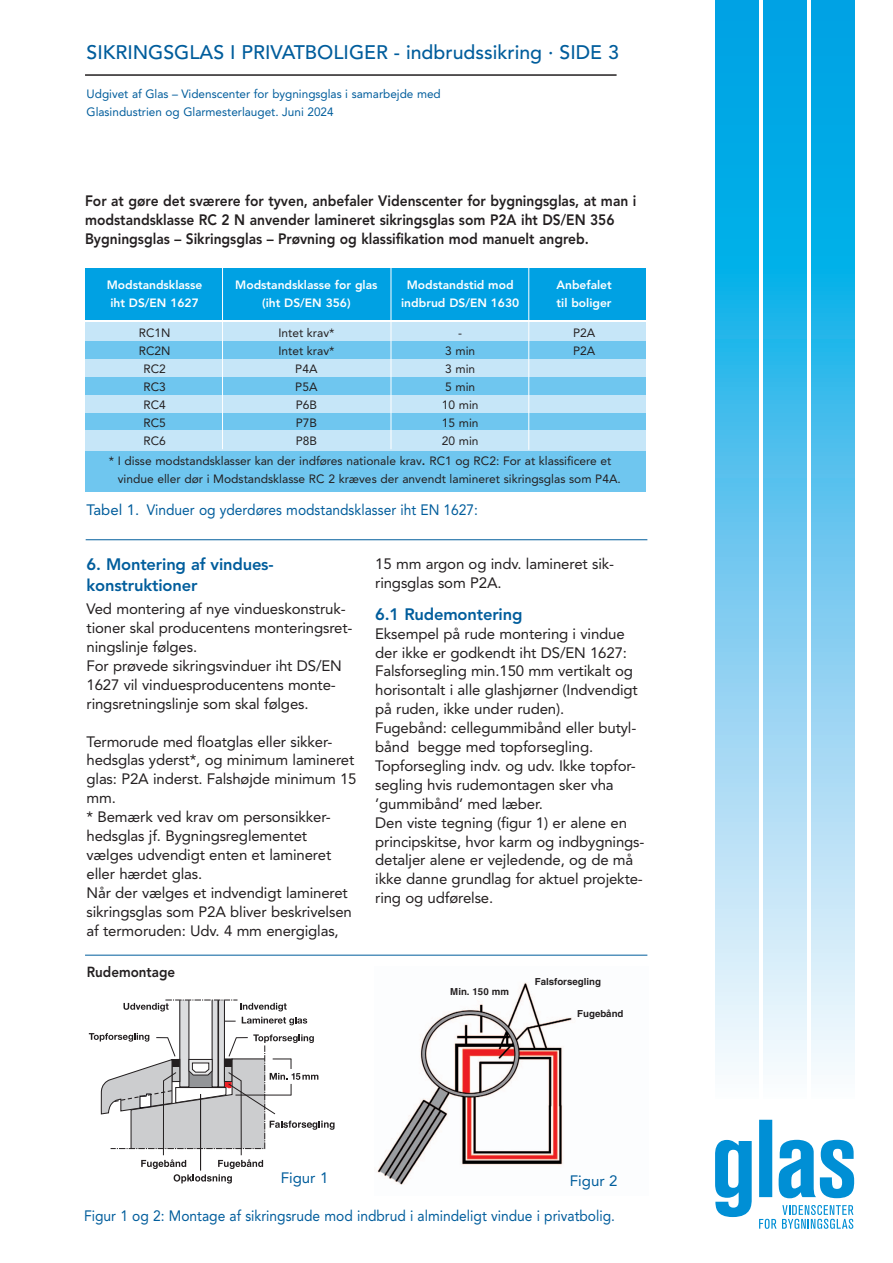
<style>
.page{position:relative;width:893px;height:1263px;background:#fff}
.page>*{position:absolute;margin:0;border:0;box-sizing:border-box;transform-origin:0 0}
.t1{font:500 19.5px "Avenir";color:#005d9c}
.t2{font:800 16.5px/21px "Avenir";letter-spacing:-.01em;color:#005d9c}
.t3{font:800 16.5px "Avenir LT Std";letter-spacing:-.01em;color:#005d9c}
.t4{font:15px/18.9px "Avenir";letter-spacing:-.01em;color:#231f20}
.t5{font:800 15px/18.9px "Avenir";color:#231f20;scale:.92 1}
.t6{font:15px "Avenir";color:#005d9c;scale:.92 1}
.t7{font:15px "Avenir";color:#005d9c}
.t8{font:800 14.55px "Avenir";color:#231f20;scale:.92 1}
.t9{font:12px/20.1px "Avenir";color:#231f20}
.t10{font:800 12px "Avenir";color:#fff}
.t11{font:12px/18px "Avenir";color:#005d9c}
.t12{font:700 9.75px "Helvetica";color:#231f20}
.s1{font-weight:800}
</style>
<div class="page">
<svg style="left:715px;top:1120px;width:139px;height:109px"></svg>
<svg style="left:715px;top:0;width:43px;height:1070px;background:#67c8ef"></svg>
<svg style="left:763px;top:0;width:43px;height:1070px;background:#67c8ef"></svg>
<svg style="left:811px;top:0;width:43px;height:1070px;background:#67c8ef"></svg>
<hr style="left:85px;top:74px;width:532px;height:2px;background:#231f20">
<hr style="left:241px;top:1080px;width:1px;height:75px;background:#231f20">
<hr style="left:163px;top:1080px;width:1px;height:75px;background:#231f20">
<svg style="left:141px;top:1159px;width:122px;height:24px"></svg>
<hr style="left:200px;top:1094px;width:1px;height:76px;background:#231f20">
<svg style="left:89px;top:999px;width:246px;height:150px"></svg>
<img style="left:377px;top:982px;width:198px;height:203px">
<div style="left:85px;top:412px;width:560px;height:18px;background:#6fc6ef"></div>
<div style="left:85px;top:394px;width:560px;height:18px;background:#c6e6f8"></div>
<div style="left:85px;top:450px;width:560px;height:42px;background:#6fc6ef"></div>
<div style="left:85px;top:430px;width:560px;height:20px;background:#c6e6f8"></div>
<div style="left:85px;top:376px;width:560px;height:18px;background:#6fc6ef"></div>
<div style="left:85px;top:358px;width:560px;height:18px;background:#c6e6f8"></div>
<div style="left:85px;top:340px;width:560px;height:18px;background:#6fc6ef"></div>
<div style="left:85px;top:322px;width:560px;height:18px;background:#c6e6f8"></div>
<div style="left:85px;top:268px;width:560px;height:52px;background:#00a1e3"></div>
<hr style="left:222px;top:265px;width:1px;height:184px;background:#fff">
<hr style="left:391px;top:266px;width:1px;height:183px;background:#fff">
<hr style="left:528px;top:266px;width:1px;height:184px;background:#fff">
<hr style="left:86px;top:539px;width:561px;height:1px;background:#005d9c">
<hr style="left:85px;top:955px;width:562px;height:1px;background:#005d9c">
<h1 class="t1" style="left:87px;top:44px;width:534px">SIKRINGSGLAS I PRIVATBOLIGER - indbrudssikring · SIDE 3</h1>
<p class="t11" style="left:87px;top:86px;width:356px">Udgivet af Glas – Videnscenter for bygningsglas i samarbejde med<br>Glasindustrien og Glarmesterlauget. Juni 2024</p>
<p class="t5" style="left:85px;top:193px;width:601px">For at gøre det sværere for tyven, anbefaler Videnscenter for bygningsglas, at man i modstandsklasse RC 2 N anvender lamineret sikringsglas som P2A iht DS/EN 356<br>Bygningsglas – Sikringsglas – Prøvning og klassifikation mod manuelt angreb.</p>
<p class="t10" style="left:107px;top:280px;width:97px">Modstandsklasse</p>
<p class="t10" style="left:235px;top:280px;width:144px">Modstandsklasse for glas</p>
<p class="t10" style="left:407px;top:280px;width:108px">Modstandstid mod</p>
<p class="t10" style="left:556px;top:280px;width:57px">Anbefalet</p>
<p class="t10" style="left:110px;top:298px;width:90px">iht DS/EN 1627</p>
<p class="t10" style="left:262px;top:298px;width:90px">(iht DS/EN 356)</p>
<p class="t10" style="left:401px;top:298px;width:120px">indbrud DS/EN 1630</p>
<p class="t10" style="left:557px;top:298px;width:57px">til boliger</p>
<p class="t9" style="left:139px;top:324px;width:33px">RC1N</p>
<p class="t9" style="left:278px;top:324px;width:58px">Intet krav*</p>
<p class="t9" style="left:458px;top:324px;width:5px">-</p>
<p class="t9" style="left:573px;top:324px;width:24px">P2A</p>
<p class="t9" style="left:139px;top:342px;width:33px">RC2N</p>
<p class="t9" style="left:278px;top:342px;width:58px">Intet krav*</p>
<p class="t9" style="left:445px;top:342px;width:32px">3 min</p>
<p class="t9" style="left:573px;top:342px;width:24px">P2A</p>
<p class="t9" style="left:143px;top:360px;width:24px">RC2</p>
<p class="t9" style="left:295px;top:360px;width:24px">P4A</p>
<p class="t9" style="left:445px;top:360px;width:32px">3 min</p>
<p class="t9" style="left:143px;top:378px;width:24px">RC3</p>
<p class="t9" style="left:295px;top:378px;width:24px">P5A</p>
<p class="t9" style="left:445px;top:378px;width:32px">5 min</p>
<p class="t9" style="left:143px;top:396px;width:24px">RC4</p>
<p class="t9" style="left:296px;top:396px;width:23px">P6B</p>
<p class="t9" style="left:442px;top:396px;width:38px">10 min</p>
<p class="t9" style="left:143px;top:414px;width:24px">RC5</p>
<p class="t9" style="left:296px;top:414px;width:23px">P7B</p>
<p class="t9" style="left:442px;top:414px;width:38px">15 min</p>
<p class="t9" style="left:143px;top:432px;width:24px">RC6</p>
<p class="t9" style="left:296px;top:432px;width:23px">P8B</p>
<p class="t9" style="left:109px;top:432px;width:504px;text-indent:333px">20 min<br>* I disse modstandsklasser kan der indføres nationale krav<span class="s1">.</span> RC1 og RC2: For at klassificere et</p>
<p class="t9" style="left:118px;top:470px;width:505px">vindue eller dør i Modstandsklasse RC 2 kræves der anvendt lamineret sikringsglas som P4A.</p>
<p class="t7" style="left:87px;top:504px;width:393px">Tabel 1. Vinduer og yderdøres modstandsklasser iht EN 1627:</p>
<p class="t2" style="left:87px;top:555px;width:189px">6. Montering af vindues&shy;konstruktioner</p>
<p class="t4" style="left:87px;top:601px;width:267px">Ved montering af nye vindueskonstruk&shy;tioner skal producentens monteringsret&shy;ningslinje følges.<br>For prøvede sikringsvinduer iht DS/EN 1627 vil vinduesproducentens monte&shy;ringsretningslinje som skal følges.</p>
<p class="t4" style="left:87px;top:733px;width:272px">Termorude med floatglas eller sikker&shy;hedsglas yderst*, og minimum lamineret glas: P2A inderst. Falshøjde minimum 15 mm.<br>* Bemærk ved krav om personsikker&shy;hedsglas jf. Bygningsreglementet vælges udvendigt enten et lamineret eller hærdet glas.<br>Når der vælges et indvendigt lamineret sikringsglas som P2A bliver beskrivelsen af termoruden: Udv. 4 mm energiglas,</p>
<p class="t8" style="left:87px;top:966px;width:98px">Rudemontage</p>
<p class="t4" style="left:375px;top:556px;width:240px">15 mm argon og indv. lamineret sik&shy;ringsglas som P2A.</p>
<p class="t3" style="left:375px;top:607px;width:149px">6.1 Rudemontering</p>
<p class="t4" style="left:375px;top:625px;width:271px">Eksempel på rude montering i vindue der ikke er godkendt iht DS/EN 1627:<br>Falsforsegling min.150 mm vertikalt og horisontalt i alle glashjørner (Indvendigt på ruden, ikke under ruden).<br>Fugebånd: cellegummibånd eller butyl&shy;bånd begge med topforsegling.<br>Topforsegling indv. og udv. Ikke topfor&shy;segling hvis rudemontagen sker vha ’gummibånd’ med læber.<br>Den viste tegning (figur 1) er alene en principskitse, hvor karm og indbygnings&shy;detaljer alene er vejledende, og de må ikke danne grundlag for aktuel projekte&shy;ring og udførelse.</p>
<p class="t12" style="left:450px;top:988px;width:60px">Min. 150 mm</p>
<p class="t12" style="left:535px;top:978px;width:68px">Falsforsegling</p>
<p class="t12" style="left:577px;top:1010px;width:48px">Fugebånd</p>
<p class="t7" style="left:281px;top:1172px;width:49px">Figur 1</p>
<p class="t7" style="left:570px;top:1174px;width:49px">Figur 2</p>
<p class="t6" style="left:84px;top:1209px;width:578px">Figur 1 og 2: Montage af sikringsrude mod indbrud i almindeligt vindue i privatbolig.</p>
</div>
